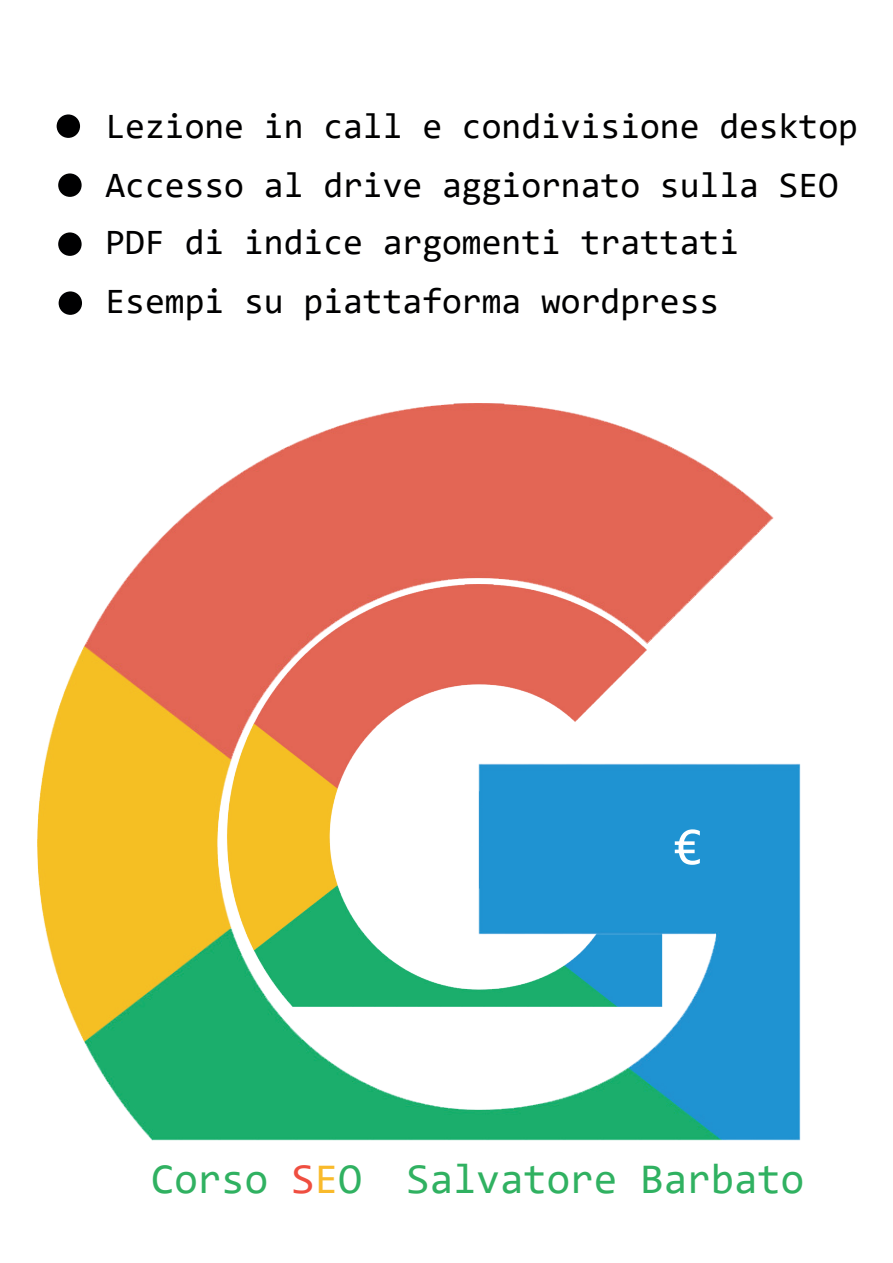
<style>
.page{position:relative;width:893px;height:1263px;background:#fff}
.page>*{position:absolute;margin:0;border:0;box-sizing:border-box;transform-origin:0 0}
.t1{font:54px "Consolas";color:#fff}
.t2{font:42.6px "Consolas";color:#30b161}
.t3{font:36px/57.9px "Consolas";color:#000001}
.s1{color:#ef4e40}
.s2{color:#f9ba2b}
</style>
<div class="page">
<img style="left:37px;top:403px;width:764px;height:738px">
<div style="left:58px;top:173px;width:24px;height:24px;background:#000001;border-radius:50%"></div>
<div style="left:58px;top:232px;width:24px;height:24px;background:#000001;border-radius:50%"></div>
<div style="left:59px;top:291px;width:23px;height:24px;background:#000001;border-radius:50%"></div>
<div style="left:57px;top:114px;width:23px;height:24px;background:#000001;border-radius:50%"></div>
<p class="t3" style="left:106px;top:96px;width:754px">Lezione in call e condivisione desktop</p>
<p class="t3" style="left:106px;top:155px;width:734px">Accesso al drive aggiornato sulla SEO<br>PDF di indice argomenti trattati<br>Esempi su piattaforma wordpress</p>
<h1 class="t1" style="left:673px;top:810px;width:31px">€</h1>
<p class="t2" style="left:151px;top:1150px;width:655px">Corso <span class="s1">S</span><span class="s2">E</span>O Salvatore Barbato</p>
</div>
